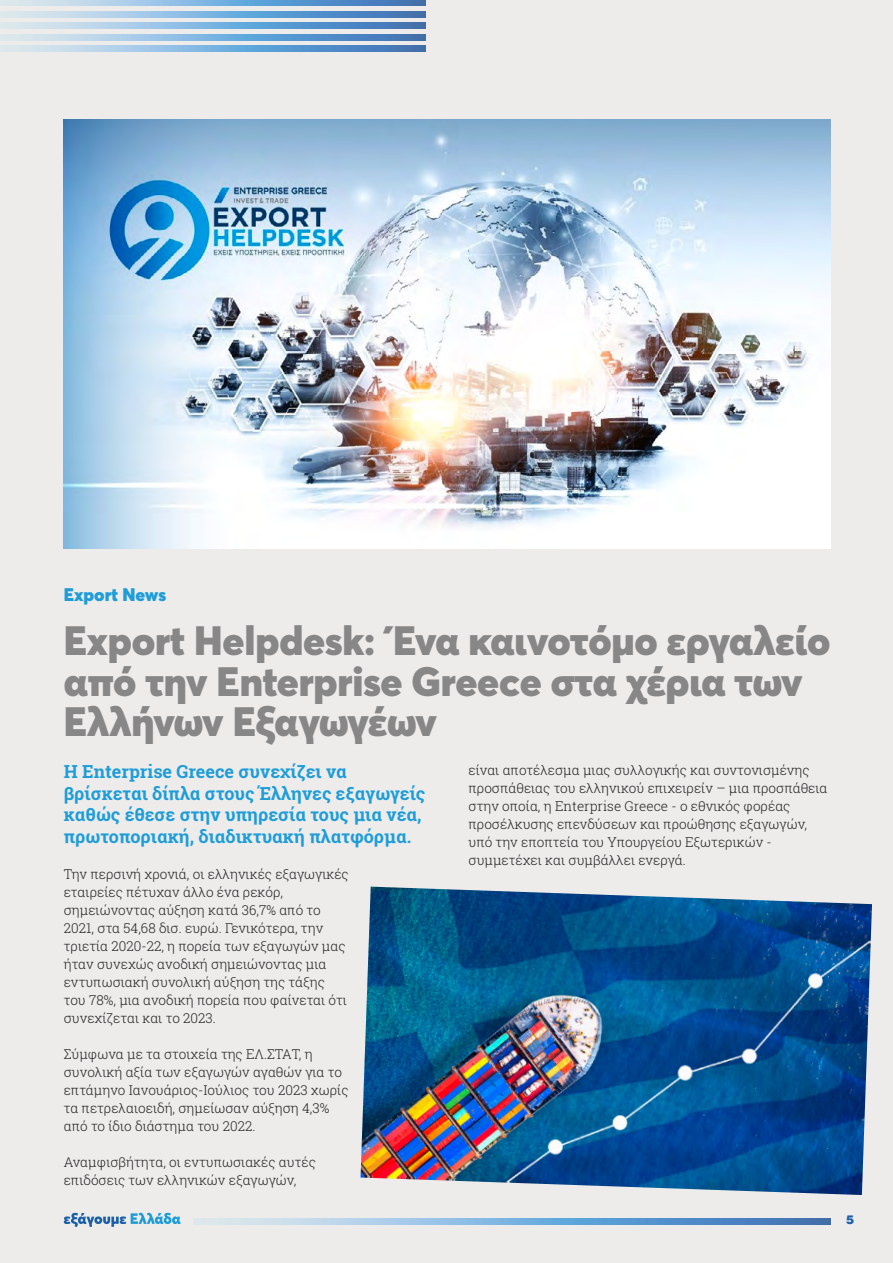
<style>
.page{position:relative;width:893px;height:1263px;background:#edeceb}
.page>*{position:absolute;margin:0;border:0;box-sizing:border-box;transform-origin:0 0}
.t1{font:900 40.5px/40.5px "Averta";letter-spacing:-.005em;color:#888787}
.t2{font:700 18px/21.6px "Roboto Slab";color:#1e9dd8}
.t3{font:900 18px "Averta";color:#1e9dd8}
.t4{font:300 13.5px/18px "Roboto Slab";color:#231f20}
.t5{font:900 12px "UB Helvetica";color:#1b5fa9}
</style>
<div class="page">
<svg style="left:0;top:0;width:426px;height:6px;background:#83b0d9"></svg>
<svg style="left:0;top:23px;width:426px;height:6px;background:#83b0d9"></svg>
<svg style="left:0;top:46px;width:426px;height:5px;background:#83b0d9"></svg>
<svg style="left:0;top:11px;width:426px;height:6px;background:#83b0d9"></svg>
<svg style="left:0;top:34px;width:426px;height:6px;background:#83b0d9"></svg>
<svg style="left:64px;top:1213px;width:117px;height:14px"></svg>
<svg style="left:194px;top:1219px;width:637px;height:5px;background:#83b0d9"></svg>
<img style="left:64px;top:119px;width:767px;height:430px">
<img style="left:361px;top:887px;width:511px;height:308px">
<h2 class="t3" style="left:64px;top:583px;width:104px">Export News</h2>
<h1 class="t1" style="left:64px;top:620px;width:768px">Export Helpdesk: Ένα καινοτόμο εργαλείο από την Enterprise Greece στα χέρια των<br>Ελλήνων Εξαγωγέων</h1>
<h2 class="t2" style="left:64px;top:761px;width:363px">Η Enterprise Greece συνεχίζει να βρίσκεται δίπλα στους Έλληνες εξαγωγείς καθώς έθεσε στην υπηρεσία τους μια νέα, πρωτοποριακή, διαδικτυακή πλατφόρμα.</h2>
<p class="t4" style="left:64px;top:865px;width:287px">Την περσινή χρονιά, οι ελληνικές εξαγωγικές εταιρείες πέτυχαν άλλο ένα ρεκόρ, σημειώνοντας αύξηση κατά 36,7% από το 2021, στα 54,68 δισ. ευρώ. Γενικότερα, την τριετία 2020-22, η πορεία των εξαγωγών μας ήταν συνεχώς ανοδική σημειώνοντας μια εντυπωσιακή συνολική αύξηση της τάξης του 78%, μια ανοδική πορεία που φαίνεται ότι συνεχίζεται και το 2023.</p>
<p class="t4" style="left:64px;top:1045px;width:286px">Σύμφωνα με τα στοιχεία της ΕΛ.ΣΤΑΤ, η συνολική αξία των εξαγωγών αγαθών για το επτάμηνο Ιανουάριος-Ιούλιος του 2023 χωρίς τα πετρελαιοειδή, σημείωσαν αύξηση 4,3% από το ίδιο διάστημα του 2022.</p>
<p class="t4" style="left:64px;top:1153px;width:254px">Αναμφισβήτητα, οι εντυπωσιακές αυτές επιδόσεις των ελληνικών εξαγωγών,</p>
<p class="t4" style="left:468px;top:761px;width:360px">είναι αποτέλεσμα μιας συλλογικής και συντονισμένης προσπάθειας του ελληνικού επιχειρείν – μια προσπάθεια στην οποία, η Enterprise Greece - ο εθνικός φορέας προσέλκυσης επενδύσεων και προώθησης εξαγωγών, υπό την εποπτεία του Υπουργείου Εξωτερικών - συμμετέχει και συμβάλλει ενεργά.</p>
<p class="t5" style="left:846px;top:1212px;width:10px">5</p>
</div>
